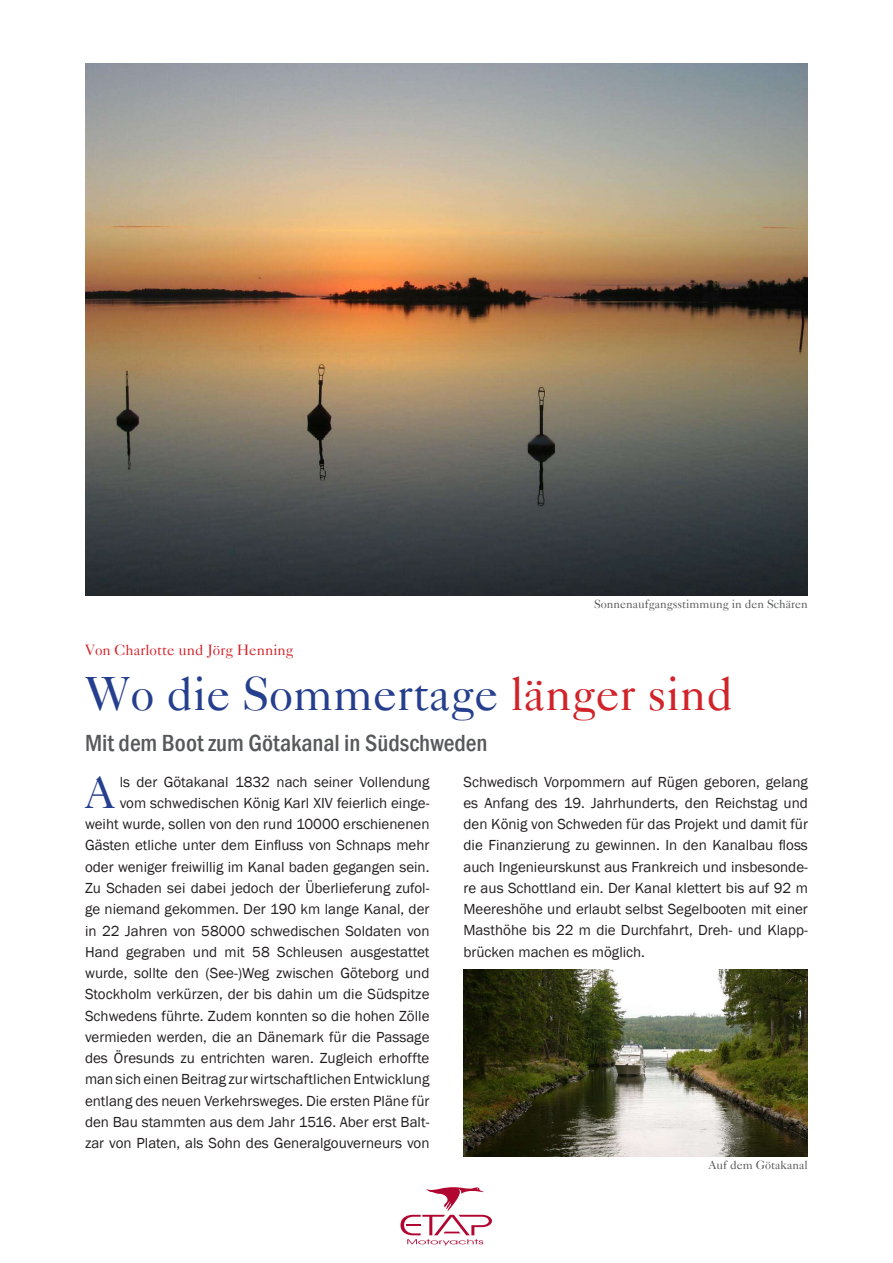
<style>
.page{position:relative;width:893px;height:1263px;background:#fff}
.page>*{position:absolute;margin:0;border:0;box-sizing:border-box;transform-origin:0 0}
.t1{font:48px "Caslon 540 LT Std";color:#253f8e}
.t2{font:45.75px "Caslon 540 LT Std";color:#253f8e}
.t3{font:500 condensed 24px "Franklin Gothic";color:#57585a}
.t4{font:15px/21.3px "Franklin Gothic";color:#231f20;text-align:right}
.t5{font:15px "Caslon 540 LT Std";color:#d1232a}
.t6{font:12px "Caslon 540 LT Std";color:#57585a}
.s1{color:#d1232a}
</style>
<div class="page">
<svg style="left:400px;top:1187px;width:92px;height:58px"></svg>
<img style="left:85px;top:64px;width:723px;height:531px">
<img style="left:463px;top:969px;width:345px;height:188px">
<p class="t5" style="left:85px;top:641px;width:210px">Von Charlotte und Jörg Henning</p>
<p class="t6" style="left:594px;top:597px;width:215px">Sonnenaufgangsstimmung in den Schären</p>
<h1 class="t1" style="left:85px;top:664px;width:650px">Wo die Sommertage <span class="s1">länger sind</span></h1>
<h3 class="t3" style="left:85px;top:727px;width:404px">Mit dem Boot zum Götakanal in Südschweden</h3>
<h2 class="t2" style="left:85px;top:764px;width:32px">A</h2>
<p class="t4" style="left:85px;top:771px;width:346px">ls der Götakanal 1832 nach seiner Vollendung<br>vom schwedischen König Karl XIV feierlich einge&shy;weiht wurde, sollen von den rund 10000 erschienenen Gästen etliche unter dem Einfluss von Schnaps mehr oder weniger freiwillig im Kanal baden gegangen sein.<br>Zu Schaden sei dabei jedoch der Überlieferung zufol&shy;ge niemand gekommen. Der 190 km lange Kanal, der in 22 Jahren von 58000 schwedischen Soldaten von Hand gegraben und mit 58 Schleusen ausgestattet wurde, sollte den (See-)Weg zwischen Göteborg und Stockholm verkürzen, der bis dahin um die Südspitze Schwedens führte. Zudem konnten so die hohen Zölle vermieden werden, die an Dänemark für die Passage des Öresunds zu entrichten waren. Zugleich erhoffte man sich einen Beitrag zur wirtschaftlichen Entwicklung entlang des neuen Verkehrsweges. Die ersten Pläne für den Bau stammten aus dem Jahr 1516. Aber erst Balt&shy;zar von Platen, als Sohn des Generalgouverneurs von</p>
<p class="t4" style="left:463px;top:771px;width:346px;text-align:justify">Schwedisch Vorpommern auf Rügen geboren, gelang es Anfang des 19. Jahrhunderts, den Reichstag und den König von Schweden für das Projekt und damit für die Finanzierung zu gewinnen. In den Kanalbau floss auch Ingenieurskunst aus Frankreich und insbesonde&shy;re aus Schottland ein. Der Kanal klettert bis auf 92 m Meereshöhe und erlaubt selbst Segelbooten mit einer Masthöhe bis 22 m die Durchfahrt, Dreh- und Klapp&shy;brücken machen es möglich.</p>
<p class="t6" style="left:709px;top:1158px;width:101px">Auf dem Götakanal</p>
</div>
